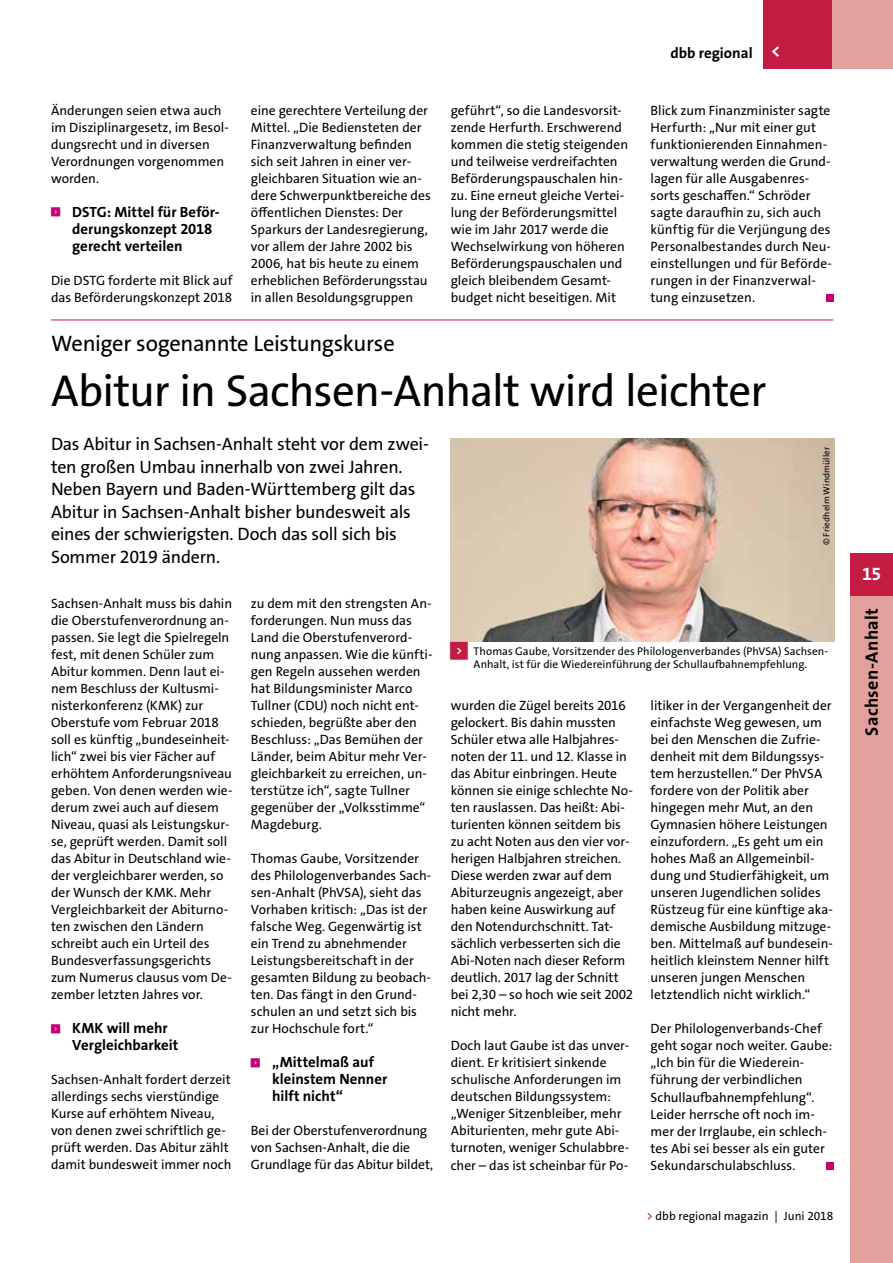
<style>
.page{position:relative;width:893px;height:1263px;background:#fff}
.page>*{position:absolute;margin:0;border:0;box-sizing:border-box;transform-origin:0 0}
.t1{font:45px "The Sans Os F";letter-spacing:-.02em;color:#000}
.t2{font:22.5px "The Sans Os F";letter-spacing:-.02em;color:#000}
.t3{font:18px/22.5px "The Sans Os F";letter-spacing:-.015em;color:#000}
.t4{font:700 18px "The Sans Os F";letter-spacing:.02em;color:#000}
.t5{font:700 18px "The Sans Os F";color:#fff}
.t6{font:700 15px "The Sans Os F";color:#000}
.t7{font:700 14.85px/17px "The Sans Os F";color:#000}
.t8{font:13.5px/17px "The Sans Os F";color:#000}
.t9{font:12px "The Sans Os F";letter-spacing:-.005em;color:#000}
.t10{font:11.25px/13.5px "The Sans Os F";letter-spacing:.005em;color:#000;text-align:center}
.t11{font:9px "The Sans Os F";letter-spacing:.015em;color:#000}
.t12{font:5.85px "Top Numbers";color:#c40075}
.s1{font-family:"Top Numbers";color:#c31b41}
.s2{color:#c40075}
</style>
<div class="page">
<div style="left:826px;top:295px;width:7px;height:7px;background:#c40075"></div>
<div style="left:826px;top:1162px;width:7px;height:7px;background:#c40075"></div>
<img style="left:450px;top:438px;width:384px;height:204px">
<hr style="left:51px;top:320px;width:782px;height:1px;background:#c31b41">
<div style="left:850px;top:595px;width:43px;height:668px;background:#e1a09b"></div>
<div style="left:850px;top:553px;width:43px;height:42px;background:#c31b41"></div>
<div style="left:763px;top:0;width:130px;height:68px;background:#e1a09b"></div>
<div style="left:763px;top:0;width:68px;height:68px;background:#c31b41"></div>
<p class="t6" style="left:670px;top:44px;width:84px">dbb regional</p>
<h3 class="t5" style="left:771px;top:39px;width:11px">&lt;</h3>
<p class="t8" style="left:51px;top:102px;width:179px">Änderungen seien etwa auch im Disziplinargesetz, im Besol&shy;dungsrecht und in diversen<br>Verordnungen vorgenommen worden.</p>
<p class="t12" style="left:51px;top:208px;width:11px">&lt;</p>
<p class="t7" style="left:72px;top:203px;width:149px">DSTG: Mittel für Beför&shy;derungskonzept 2018 gerecht verteilen</p>
<p class="t8" style="left:51px;top:272px;width:183px">Die DSTG forderte mit Blick auf das Beförderungskonzept 2018</p>
<p class="t8" style="left:251px;top:102px;width:181px">eine gerechtere Verteilung der<br>Mittel. „Die Bediensteten der<br>Finanzverwaltung befinden sich seit Jahren in einer ver&shy;gleichbaren Situation wie an&shy;dere Schwerpunktbereiche des öffentlichen Dienstes: Der<br>Sparkurs der Landesregierung, vor allem der Jahre 2002 bis<br>2006, hat bis heute zu einem erheblichen Beförderungsstau in allen Besoldungsgruppen</p>
<p class="t8" style="left:451px;top:102px;width:179px">geführt“, so die Landesvorsit&shy;zende Herfurth. Erschwerend kommen die stetig steigenden und teilweise verdreifachten<br>Beförderungspauschalen hin&shy;zu. Eine erneut gleiche Vertei&shy;lung der Beförderungsmittel wie im Jahr 2017 werde die<br>Wechselwirkung von höheren<br>Beförderungspauschalen und gleich bleibendem Gesamt&shy;budget nicht beseitigen. Mit</p>
<p class="t8" style="left:651px;top:102px;width:183px">Blick zum Finanzminister sagte<br>Herfurth: „Nur mit einer gut funktionierenden Einnahmen&shy;verwaltung werden die Grund&shy;lagen für alle Ausgabenres&shy;sorts geschaffen.“ Schröder sagte daraufhin zu, sich auch künftig für die Verjüngung des<br>Personalbestandes durch Neu&shy;einstellungen und für Beförde&shy;rungen in der Finanzverwal&shy;tung einzusetzen.</p>
<h2 class="t2" style="left:51px;top:329px;width:345px">Weniger sogenannte Leistungskurse</h2>
<h1 class="t1" style="left:51px;top:362px;width:717px">Abitur in Sachsen-Anhalt wird leichter</h1>
<p class="t3" style="left:51px;top:433px;width:380px">Das Abitur in Sachsen-Anhalt steht vor dem zwei&shy;ten großen Umbau innerhalb von zwei Jahren.<br>Neben Bayern und Baden-Württemberg gilt das Abitur in Sachsen-Anhalt bisher bundesweit als eines der schwierigsten. Doch das soll sich bis Sommer 2019 ändern.</p>
<p class="t8" style="left:51px;top:595px;width:183px">Sachsen-Anhalt muss bis dahin die Oberstufenverordnung an&shy;passen. Sie legt die Spielregeln fest, mit denen Schüler zum<br>Abitur kommen. Denn laut ei&shy;nem Beschluss der Kultusmi&shy;nisterkonferenz (KMK) zur<br>Oberstufe vom Februar 2018 soll es künftig „bundeseinheit&shy;lich“ zwei bis vier Fächer auf erhöhtem Anforderungsniveau geben. Von denen werden wie&shy;derum zwei auch auf diesem<br>Niveau, quasi als Leistungskur&shy;se, geprüft werden. Damit soll das Abitur in Deutschland wie&shy;der vergleichbarer werden, so der Wunsch der KMK. Mehr<br>Vergleichbarkeit der Abiturno&shy;ten zwischen den Ländern schreibt auch ein Urteil des<br>Bundesverfassungsgerichts zum Numerus clausus vom De&shy;zember letzten Jahres vor.</p>
<p class="t12" style="left:51px;top:1024px;width:11px">&lt;</p>
<p class="t7" style="left:72px;top:1020px;width:108px">KMK will mehr<br>Vergleichbarkeit</p>
<p class="t8" style="left:51px;top:1071px;width:182px">Sachsen-Anhalt fordert derzeit allerdings sechs vierstündige<br>Kurse auf erhöhtem Niveau, von denen zwei schriftlich ge&shy;prüft werden. Das Abitur zählt damit bundesweit immer noch</p>
<p class="t11" style="left:821px;top:545px;width:100px;rotate:-90deg">© Friedhelm Windmüller</p>
<p class="t8" style="left:251px;top:595px;width:183px">zu dem mit den strengsten An&shy;forderungen. Nun muss das<br>Land die Oberstufenverord&shy;nung anpassen. Wie die künfti&shy;gen Regeln aussehen werden hat Bildungsminister Marco<br>Tullner (CDU) noch nicht ent&shy;schieden, begrüßte aber den<br>Beschluss: „Das Bemühen der<br>Länder, beim Abitur mehr Ver&shy;gleichbarkeit zu erreichen, un&shy;terstütze ich“, sagte Tullner gegenüber der „Volksstimme“<br>Magdeburg.</p>
<p class="t8" style="left:251px;top:850px;width:182px">Thomas Gaube, Vorsitzender des Philologenverbandes Sach&shy;sen-Anhalt (PhVSA), sieht das<br>Vorhaben kritisch: „Das ist der falsche Weg. Gegenwärtig ist ein Trend zu abnehmender<br>Leistungsbereitschaft in der gesamten Bildung zu beobach&shy;ten. Das fängt in den Grund&shy;schulen an und setzt sich bis zur Hochschule fort.“</p>
<p class="t12" style="left:251px;top:1058px;width:11px">&lt;</p>
<p class="t7" style="left:272px;top:1054px;width:117px">„Mittelmaß auf kleinstem Nenner hilft nicht“</p>
<p class="t8" style="left:251px;top:1122px;width:184px">Bei der Oberstufenverordnung von Sachsen-Anhalt, die die<br>Grundlage für das Abitur bildet,</p>
<p class="t10" style="left:450px;top:644px;width:378px"><span class="s1">&lt;</span> Thomas Gaube, Vorsitzender des Philologenverbandes (PhVSA) Sachsen-<br>Anhalt, ist für die Wiedereinführung der Schullaufbahnempfehlung.</p>
<p class="t8" style="left:451px;top:697px;width:184px">wurden die Zügel bereits 2016 gelockert. Bis dahin mussten<br>Schüler etwa alle Halbjahres&shy;noten der 11. und 12. Klasse in das Abitur einbringen. Heute können sie einige schlechte No&shy;ten rauslassen. Das heißt: Abi&shy;turienten können seitdem bis zu acht Noten aus den vier vor&shy;herigen Halbjahren streichen.<br>Diese werden zwar auf dem<br>Abiturzeugnis angezeigt, aber haben keine Auswirkung auf den Notendurchschnitt. Tat&shy;sächlich verbesserten sich die<br>Abi-Noten nach dieser Reform deutlich. 2017 lag der Schnitt bei 2,30 – so hoch wie seit 2002 nicht mehr.</p>
<p class="t8" style="left:451px;top:1037px;width:180px">Doch laut Gaube ist das unver&shy;dient. Er kritisiert sinkende schulische Anforderungen im deutschen Bildungssystem: „Weniger Sitzenbleiber, mehr<br>Abiturienten, mehr gute Abi&shy;turnoten, weniger Schulabbre&shy;cher – das ist scheinbar für Po-</p>
<p class="t8" style="left:651px;top:697px;width:184px">litiker in der Vergangenheit der einfachste Weg gewesen, um bei den Menschen die Zufrie&shy;denheit mit dem Bildungssys&shy;tem herzustellen.“ Der PhVSA fordere von der Politik aber hingegen mehr Mut, an den<br>Gymnasien höhere Leistungen einzufordern. „Es geht um ein hohes Maß an Allgemeinbil&shy;dung und Studierfähigkeit, um unseren Jugendlichen solides<br>Rüstzeug für eine künftige aka&shy;demische Ausbildung mitzuge&shy;ben. Mittelmaß auf bundesein&shy;heitlich kleinstem Nenner hilft unseren jungen Menschen letztendlich nicht wirklich.“</p>
<p class="t8" style="left:651px;top:1020px;width:183px">Der Philologenverbands-Chef geht sogar noch weiter. Gaube: „Ich bin für die Wiederein&shy;führung der verbindlichen<br>Schullaufbahnempfehlung“.<br>Leider herrsche oft noch im&shy;mer der Irrglaube, ein schlech&shy;tes Abi sei besser als ein guter<br>Sekundarschulabschluss.</p>
<p class="t9" style="left:646px;top:1208px;width:189px"><span class="s2">&gt;</span> dbb regional magazin | Juni 2018</p>
<h3 class="t5" style="left:862px;top:562px;width:21px">15</h3>
<h3 class="t4" style="left:860px;top:736px;width:129px;rotate:-90deg">Sachsen-Anhalt</h3>
</div>
